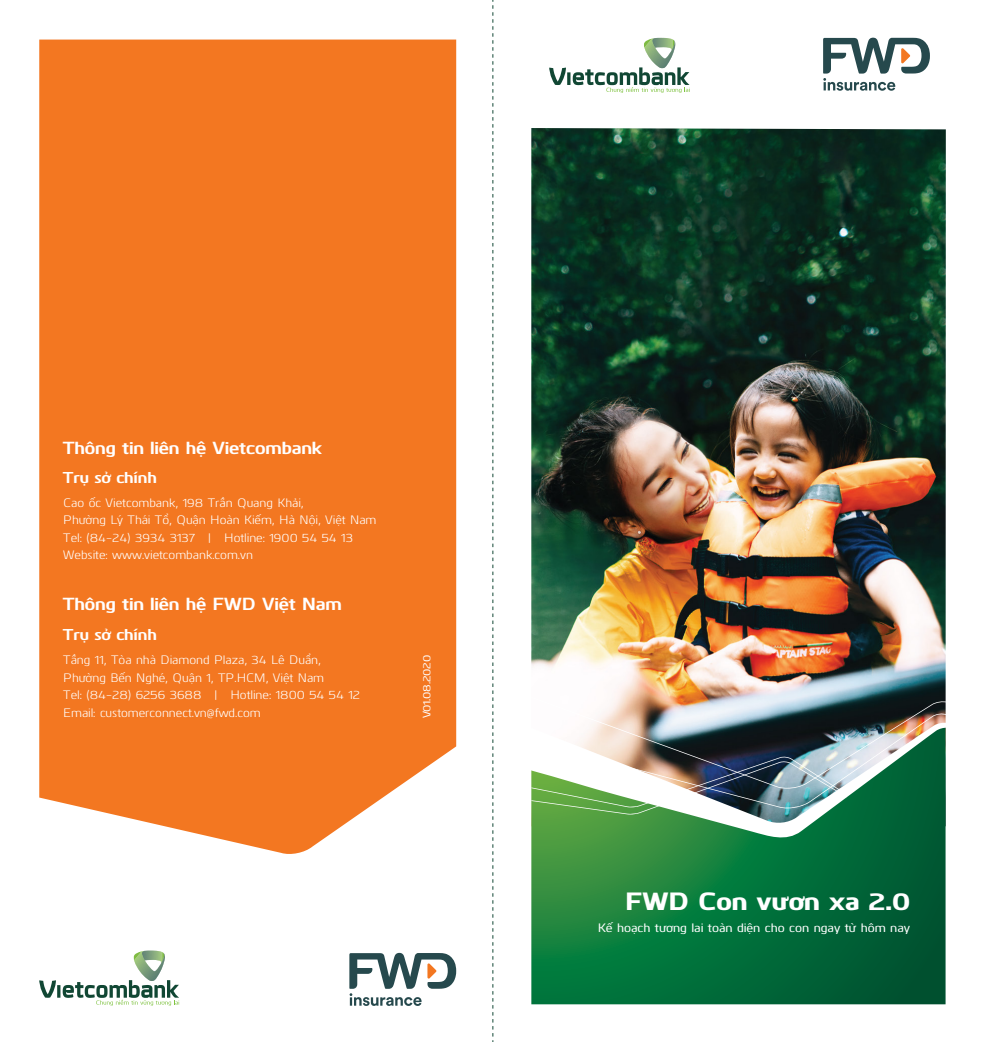
<style>
.page{position:relative;width:983px;height:1042px;background:#fff}
.page>*{position:absolute;margin:0;border:0;box-sizing:border-box;transform-origin:0 0}
.t1{font:800 25.03px "Kuro";color:#fff}
.t2{font:700 17.5px "Kuro";letter-spacing:-.005em;color:#fff}
.t3{font:700 15.75px "Kuro";letter-spacing:-.01em;color:#fff}
.t4{font:12.25px/17.5px "Kuro";color:#fff}
.t5{font:500 12.25px "Kuro";color:#fff}
.t6{font:500 10.85px "Kuro";letter-spacing:-.025em;color:#fff}
.t7{font:9.28px "FWD Circular Viet";letter-spacing:-.025em;color:#fff}
</style>
<div class="page">
<img style="left:531px;top:128px;width:414px;height:569px">
<svg style="left:549px;top:38px;width:140px;height:55px"></svg>
<svg style="left:531px;top:842px;width:414px;height:162px;background:#0b713a"></svg>
<img style="left:595px;top:697px;width:351px;height:25px">
<img style="left:531px;top:722px;width:415px;height:120px">
<svg style="left:823px;top:38px;width:106px;height:53px"></svg>
<svg style="left:492px;top:0;width:1px;height:1042px"></svg>
<div style="left:39px;top:40px;width:417px;height:814px;background:#f37721"></div>
<svg style="left:39px;top:950px;width:140px;height:55px"></svg>
<svg style="left:349px;top:953px;width:107px;height:53px"></svg>
<h2 class="t2" style="left:63px;top:434px;width:261px">Thông tin liên hệ Vietcombank</h2>
<p class="t3" style="left:63px;top:466px;width:95px">Trụ sở chính</p>
<p class="t4" style="left:63px;top:493px;width:314px">Cao ốc Vietcombank, 198 Trần Quang Khải,<br>Phường Lý Thái Tổ, Quận Hoàn Kiếm, Hà Nội, Việt Nam Tel: (84-24) 3934 3137 | Hotline: 1900 54 54 13<br>Website: www.vietcombank.com.vn</p>
<h2 class="t2" style="left:63px;top:591px;width:280px">Thông tin liên hệ FWD Việt Nam</h2>
<p class="t3" style="left:63px;top:623px;width:95px">Trụ sở chính</p>
<p class="t4" style="left:63px;top:650px;width:298px">Tầng 11, Tòa nhà Diamond Plaza, 34 Lê Duẩn, Phường Bến Nghé, Quận 1, TP.HCM, Việt Nam<br>Tel: (84-28) 6256 3688 | Hotline: 1800 54 54 12<br>Email: customerconnect.vn@fwd.com</p>
<p class="t6" style="left:419px;top:718px;width:65px;rotate:-90deg">V01.08.2020</p>
<p class="t7" style="left:419px;top:716px;width:52px;rotate:-90deg">V01.10.2020</p>
<h1 class="t1" style="left:625px;top:882px;width:286px">FWD Con vươn xa 2.0</h1>
<p class="t5" style="left:597px;top:918px;width:314px">Kế hoạch tương lai toàn diện cho con ngay từ hôm nay</p>
</div>
